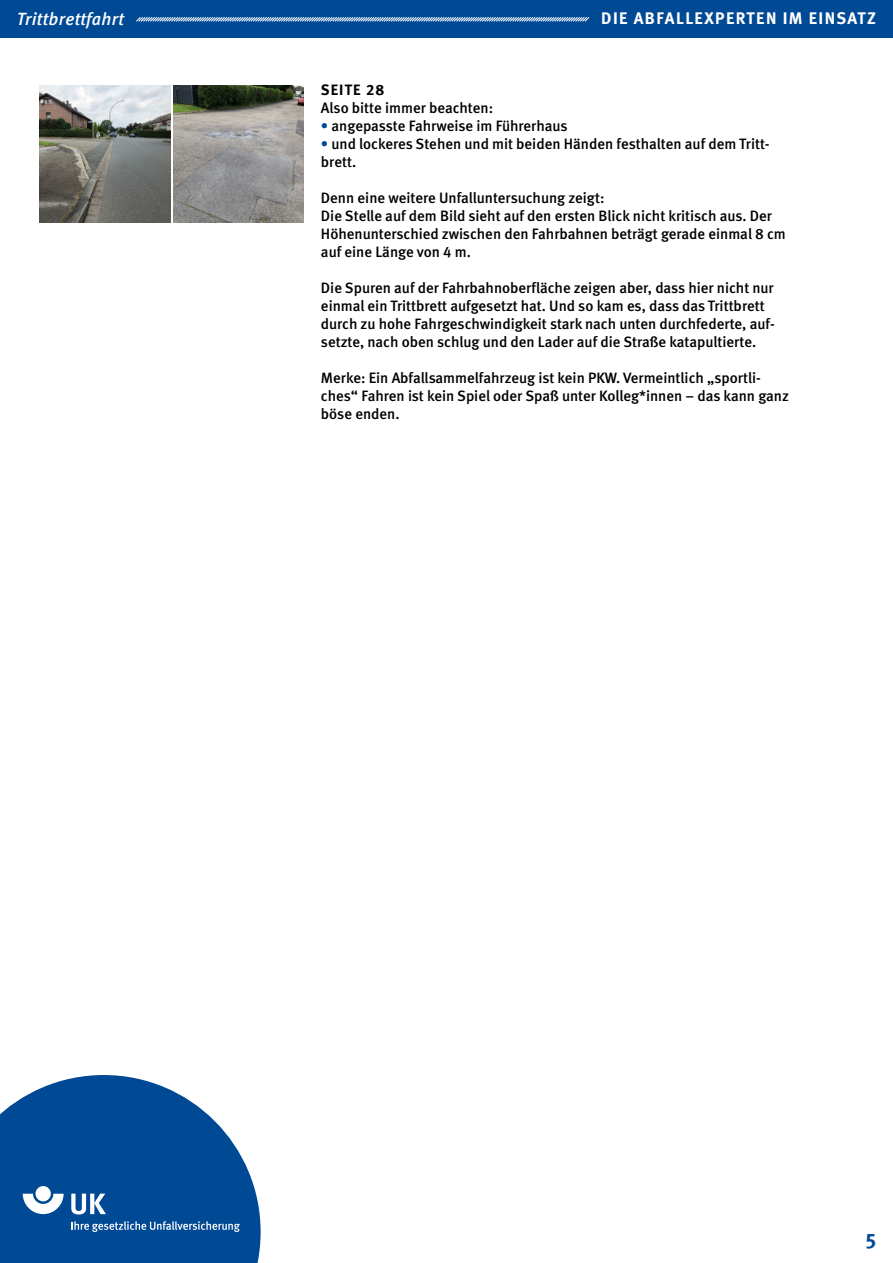
<style>
.page{position:relative;width:893px;height:1263px;background:#fff}
.page>*{position:absolute;margin:0;border:0;box-sizing:border-box;transform-origin:0 0}
.t1{font:700 21px "DGUV Meta";color:#004994}
.t2{font:italic 500 17.7px "DGUV Meta";letter-spacing:.025em;color:#fff}
.t3{font:700 16.8px "DGUV Meta";letter-spacing:.085em;color:#fff}
.t4{font:500 15px/18px "DGUV Meta";color:#000}
.t5{font:700 15px "DGUV Meta";letter-spacing:.075em;color:#000}
.s1{color:#004994}
</style>
<div class="page">
<svg style="left:0;top:1075px;width:261px;height:188px;background:#2563a3"></svg>
<svg style="left:23px;top:1194px;width:41px;height:20px"></svg>
<div style="left:36px;top:1186px;width:15px;height:15px;background:#fff;border-radius:50%"></div>
<svg style="left:71px;top:1193px;width:35px;height:21px"></svg>
<svg style="left:71px;top:1221px;width:169px;height:11px;background:#457ab0"></svg>
<div style="left:0;top:0;width:893px;height:38px;background:#004994"></div>
<svg style="left:136px;top:17px;width:454px;height:5px;background:#7ba0c7"></svg>
<img style="left:40px;top:85px;width:130px;height:138px">
<img style="left:173px;top:85px;width:131px;height:138px">
<p class="t2" style="left:17px;top:8px;width:109px">Trittbrettfahrt</p>
<p class="t3" style="left:601px;top:8px;width:276px">DIE ABFALLEXPERTEN IM EINSATZ</p>
<p class="t5" style="left:321px;top:81px;width:65px">SEITE 28</p>
<p class="t4" style="left:321px;top:99px;width:174px">Also bitte immer beachten:</p>
<p class="t4" style="left:321px;top:117px;width:248px"><span class="s1">•</span> angepasste Fahrweise im Führerhaus</p>
<p class="t4" style="left:321px;top:135px;width:450px"><span class="s1">•</span> und lockeres Stehen und mit beiden Händen festhalten auf dem Tritt&shy;brett.</p>
<p class="t4" style="left:321px;top:189px;width:466px">Denn eine weitere Unfalluntersuchung zeigt:<br>Die Stelle auf dem Bild sieht auf den ersten Blick nicht kritisch aus. Der Höhenunterschied zwischen den Fahrbahnen beträgt gerade einmal 8 cm auf eine Länge von 4 m.</p>
<p class="t4" style="left:321px;top:279px;width:455px">Die Spuren auf der Fahrbahnoberfläche zeigen aber, dass hier nicht nur einmal ein Trittbrett aufgesetzt hat. Und so kam es, dass das Trittbrett durch zu hohe Fahrgeschwindigkeit stark nach unten durchfederte, auf&shy;setzte, nach oben schlug und den Lader auf die Straße katapultierte.</p>
<p class="t4" style="left:321px;top:369px;width:470px">Merke: Ein Abfallsammelfahrzeug ist kein PKW. Vermeintlich „sportli&shy;ches“ Fahren ist kein Spiel oder Spaß unter Kolleg*innen – das kann ganz böse enden.</p>
<h1 class="t1" style="left:866px;top:1228px;width:12px">5</h1>
</div>
